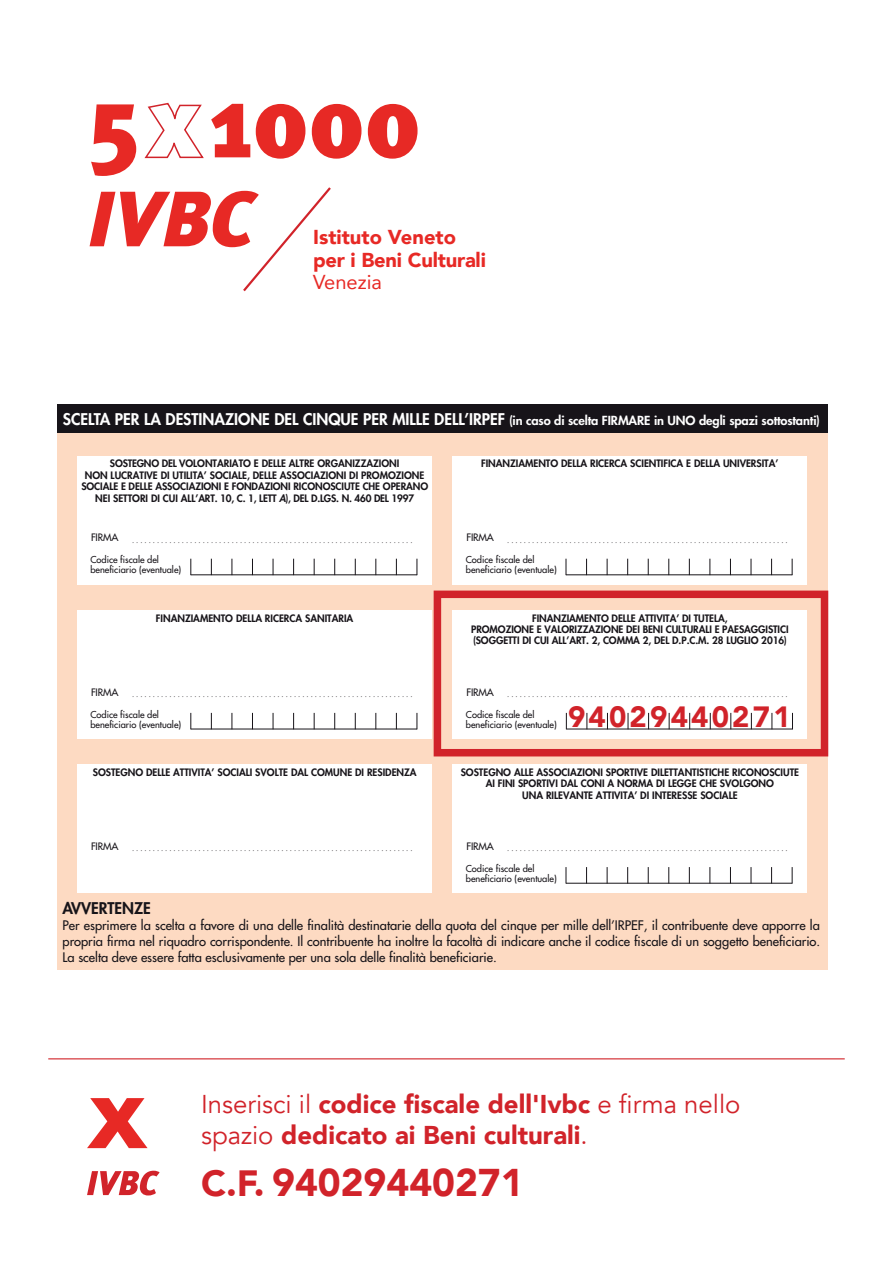
<style>
.page{position:relative;width:893px;height:1263px;background:#fff}
.page>*{position:absolute;margin:0;border:0;box-sizing:border-box;transform-origin:0 0}
.t1{font:900 100.65px "Meta Plus";color:#e72925}
.t2{font:italic 900 78.3px "Meta Plus";color:#e72925}
.t3{font:900 38.55px "Avenir";color:#d1232a}
.t4{font:900 29.25px "Avenir";letter-spacing:.11em;color:#d1232a}
.t5{font:900 25.8px/30.9px "Avenir";color:#d1232a}
.t6{font:900 20.1px/22.4px "Avenir";letter-spacing:-.01em;color:#e72925}
.t7{font:20.1px "Avenir";color:#e72925}
.t8{font:800 15.75px "Futura";color:#fff}
.t9{font:800 15.75px "Futura";color:#171419}
.t10{font:12.9px/15.8px "Futura";color:#171419;text-align:justify}
.t11{font:800 10.05px/11.4px "Futura";color:#171419;text-align:center}
.t12{font:10.05px "Futura";letter-spacing:-.02em;color:#171419}
.t13{font:9.3px/10.1px "Futura";color:#171419}
.t14{font:italic 7.2px "Futura";color:#171419}
.s1{font-size:12.15px}
.s2{font-style:italic}
.s3{font-weight:400}
.s4{font-size:36.45px}
</style>
<div class="page">
<div style="left:57px;top:405px;width:771px;height:565px;background:#fddac2"></div>
<div style="left:77px;top:456px;width:355px;height:128px;background:#fff"></div>
<hr style="left:191px;top:574px;width:226px;height:1px;background:#171419">
<svg style="left:211px;top:559px;width:1px;height:15px"></svg>
<svg style="left:190px;top:559px;width:1px;height:16px"></svg>
<svg style="left:232px;top:559px;width:1px;height:16px"></svg>
<svg style="left:252px;top:559px;width:1px;height:15px"></svg>
<svg style="left:273px;top:559px;width:1px;height:16px"></svg>
<svg style="left:293px;top:559px;width:1px;height:15px"></svg>
<svg style="left:314px;top:559px;width:1px;height:16px"></svg>
<svg style="left:334px;top:559px;width:1px;height:16px"></svg>
<svg style="left:355px;top:559px;width:1px;height:16px"></svg>
<svg style="left:375px;top:559px;width:1px;height:16px"></svg>
<svg style="left:396px;top:559px;width:1px;height:15px"></svg>
<svg style="left:417px;top:559px;width:1px;height:16px"></svg>
<div style="left:453px;top:456px;width:354px;height:128px;background:#fff"></div>
<div style="left:57px;top:404px;width:771px;height:29px;background:#171419"></div>
<hr style="left:566px;top:574px;width:226px;height:1px;background:#171419">
<svg style="left:586px;top:559px;width:1px;height:15px"></svg>
<svg style="left:566px;top:559px;width:1px;height:16px"></svg>
<svg style="left:607px;top:559px;width:1px;height:16px"></svg>
<svg style="left:627px;top:559px;width:1px;height:16px"></svg>
<svg style="left:648px;top:559px;width:1px;height:16px"></svg>
<svg style="left:668px;top:559px;width:1px;height:16px"></svg>
<svg style="left:689px;top:559px;width:1px;height:15px"></svg>
<svg style="left:709px;top:559px;width:1px;height:16px"></svg>
<svg style="left:730px;top:559px;width:1px;height:15px"></svg>
<svg style="left:751px;top:559px;width:1px;height:16px"></svg>
<svg style="left:771px;top:559px;width:1px;height:15px"></svg>
<svg style="left:792px;top:559px;width:1px;height:16px"></svg>
<div style="left:77px;top:610px;width:355px;height:128px;background:#fff"></div>
<hr style="left:191px;top:729px;width:226px;height:1px;background:#171419">
<svg style="left:211px;top:713px;width:1px;height:16px"></svg>
<svg style="left:190px;top:713px;width:1px;height:16px"></svg>
<svg style="left:232px;top:713px;width:1px;height:16px"></svg>
<svg style="left:252px;top:713px;width:1px;height:16px"></svg>
<svg style="left:273px;top:713px;width:1px;height:16px"></svg>
<svg style="left:293px;top:713px;width:1px;height:16px"></svg>
<svg style="left:314px;top:713px;width:1px;height:16px"></svg>
<svg style="left:334px;top:713px;width:1px;height:16px"></svg>
<svg style="left:355px;top:713px;width:1px;height:16px"></svg>
<svg style="left:375px;top:713px;width:1px;height:16px"></svg>
<svg style="left:396px;top:713px;width:1px;height:16px"></svg>
<svg style="left:417px;top:713px;width:1px;height:16px"></svg>
<div style="left:453px;top:610px;width:354px;height:128px;background:#fff"></div>
<div style="left:77px;top:764px;width:355px;height:129px;background:#fff"></div>
<div style="left:453px;top:764px;width:354px;height:129px;background:#fff"></div>
<hr style="left:566px;top:883px;width:226px;height:1px;background:#171419">
<svg style="left:586px;top:867px;width:1px;height:16px"></svg>
<svg style="left:566px;top:867px;width:1px;height:16px"></svg>
<svg style="left:607px;top:867px;width:1px;height:16px"></svg>
<svg style="left:627px;top:867px;width:1px;height:16px"></svg>
<svg style="left:648px;top:867px;width:1px;height:16px"></svg>
<svg style="left:668px;top:867px;width:1px;height:16px"></svg>
<svg style="left:689px;top:867px;width:1px;height:16px"></svg>
<svg style="left:709px;top:867px;width:1px;height:16px"></svg>
<svg style="left:730px;top:867px;width:1px;height:16px"></svg>
<svg style="left:751px;top:867px;width:1px;height:16px"></svg>
<svg style="left:771px;top:867px;width:1px;height:16px"></svg>
<svg style="left:792px;top:867px;width:1px;height:16px"></svg>
<hr style="left:566px;top:729px;width:227px;height:1px;background:#171419">
<svg style="left:587px;top:713px;width:1px;height:16px"></svg>
<svg style="left:566px;top:713px;width:1px;height:16px"></svg>
<svg style="left:607px;top:713px;width:1px;height:16px"></svg>
<svg style="left:628px;top:713px;width:1px;height:16px"></svg>
<svg style="left:648px;top:713px;width:1px;height:16px"></svg>
<svg style="left:669px;top:713px;width:1px;height:16px"></svg>
<svg style="left:689px;top:713px;width:1px;height:16px"></svg>
<svg style="left:710px;top:713px;width:1px;height:16px"></svg>
<svg style="left:730px;top:713px;width:1px;height:16px"></svg>
<svg style="left:751px;top:713px;width:1px;height:16px"></svg>
<svg style="left:772px;top:713px;width:1px;height:16px"></svg>
<svg style="left:792px;top:713px;width:1px;height:16px"></svg>
<div style="left:434px;top:590px;width:394px;height:166px;border:8px solid #d1232a"></div>
<svg style="left:144px;top:102px;width:60px;height:57px"></svg>
<svg style="left:243px;top:187px;width:88px;height:105px"></svg>
<svg style="left:87px;top:1098px;width:61px;height:50px"></svg>
<svg style="left:87px;top:1171px;width:73px;height:24px"></svg>
<hr style="left:48px;top:1058px;width:797px;height:1px;background:#d1232a">
<h1 class="t1" style="left:90px;top:64px;width:331px">5 1000</h1>
<h2 class="t2" style="left:87px;top:174px;width:167px">IVBC</h2>
<h3 class="t6" style="left:313px;top:226px;width:174px">Istituto Veneto per i Beni Culturali</h3>
<h3 class="t7" style="left:313px;top:266px;width:70px">Venezia</h3>
<h3 class="t8" style="left:63px;top:409px;width:759px">SCELTA PER LA DESTINAZIONE DEL CINQUE PER MILLE DELL’IRPEF <span class="s1">(in caso di scelta FIRMARE in UNO degli spazi sottostanti)</span></h3>
<p class="t11" style="left:81px;top:458px;width:348px">SOSTEGNO DEL VOLONTARIATO E DELLE ALTRE ORGANIZZAZIONI<br>NON LUCRATIVE DI UTILITA’ SOCIALE, DELLE ASSOCIAZIONI DI PROMOZIONE SOCIALE E DELLE ASSOCIAZIONI E FONDAZIONI RICONOSCIUTE CHE OPERANO NEI SETTORI DI CUI ALL’ART. 10, C. 1, LETT <span class="s2">A</span>), DEL D.LGS. N. 460 DEL 1997</p>
<p class="t14" style="left:132px;top:536px;width:283px">. . . . . . . . . . . . . . . . . . . . . . . . . . . . . . . . . . . . . . . . . . . . . . . . . . . . . . . . . . . . . . . . . . . .</p>
<p class="t13" style="left:90px;top:555px;width:92px">Codice fiscale del beneficiario (eventuale)</p>
<p class="t12" style="left:91px;top:531px;width:29px">FIRMA</p>
<p class="t11" style="left:481px;top:458px;width:299px">FINANZIAMENTO DELLA RICERCA SCIENTIFICA E DELLA UNIVERSITA’</p>
<p class="t12" style="left:467px;top:531px;width:29px">FIRMA</p>
<p class="t14" style="left:507px;top:536px;width:283px">. . . . . . . . . . . . . . . . . . . . . . . . . . . . . . . . . . . . . . . . . . . . . . . . . . . . . . . . . . . . . . . . . . . .</p>
<p class="t13" style="left:466px;top:555px;width:92px">Codice fiscale del beneficiario (eventuale)</p>
<p class="t11" style="left:156px;top:612px;width:199px">FINANZIAMENTO DELLA RICERCA SANITARIA</p>
<p class="t11" style="left:471px;top:612px;width:319px">FINANZIAMENTO DELLE ATTIVITA’ DI TUTELA,<br>PROMOZIONE E VALORIZZAZIONE DEI BENI CULTURALI E PAESAGGISTICI (SOGGETTI DI CUI ALL’ART. 2, COMMA 2, DEL D.P.C.M. 28 LUGLIO 2016)</p>
<p class="t12" style="left:91px;top:685px;width:29px">FIRMA</p>
<p class="t14" style="left:132px;top:690px;width:283px">. . . . . . . . . . . . . . . . . . . . . . . . . . . . . . . . . . . . . . . . . . . . . . . . . . . . . . . . . . . . . . . . . . . .</p>
<p class="t13" style="left:90px;top:709px;width:92px">Codice fiscale del beneficiario (eventuale)</p>
<p class="t12" style="left:467px;top:685px;width:29px">FIRMA</p>
<p class="t14" style="left:507px;top:690px;width:283px">. . . . . . . . . . . . . . . . . . . . . . . . . . . . . . . . . . . . . . . . . . . . . . . . . . . . . . . . . . . .. . . . . . . .</p>
<p class="t13" style="left:466px;top:709px;width:92px">Codice fiscale del beneficiario (eventuale)</p>
<h3 class="t4" style="left:568px;top:691px;width:224px">94029440271</h3>
<p class="t11" style="left:93px;top:766px;width:325px">SOSTEGNO DELLE ATTIVITA’ SOCIALI SVOLTE DAL COMUNE DI RESIDENZA</p>
<p class="t11" style="left:461px;top:766px;width:340px">SOSTEGNO ALLE ASSOCIAZIONI SPORTIVE DILETTANTISTICHE RICONOSCIUTE<br>AI FINI SPORTIVI DAL CONI A NORMA DI LEGGE CHE SVOLGONO<br>UNA RILEVANTE ATTIVITA’ DI INTERESSE SOCIALE</p>
<p class="t12" style="left:91px;top:839px;width:29px">FIRMA</p>
<p class="t14" style="left:132px;top:844px;width:283px">. . . . . . . . . . . . . . . . . . . . . . . . . . . . . . . . . . . . . . . . . . . . . . . . . . . . . . . . . . . .. . . . . . . .</p>
<p class="t12" style="left:467px;top:839px;width:29px">FIRMA</p>
<p class="t14" style="left:507px;top:844px;width:283px">. . . . . . . . . . . . . . . . . . . . . . . . . . . . . . . . . . . . . . . . . . . . . . . . . . . . . . . . . . . . . . . . . . . .</p>
<p class="t13" style="left:466px;top:863px;width:92px">Codice fiscale del beneficiario (eventuale)</p>
<h3 class="t9" style="left:63px;top:898px;width:90px">AVVERTENZE</h3>
<p class="t10" style="left:63px;top:917px;width:759px">Per esprimere la scelta a favore di una delle finalità destinatarie della quota del cinque per mille dell’IRPEF, il contribuente deve apporre la propria firma nel riquadro corrispondente. Il contribuente ha inoltre la facoltà di indicare anche il codice fiscale di un soggetto beneficiario.<br>La scelta deve essere fatta esclusivamente per una sola delle finalità beneficiarie.</p>
<h3 class="t5" style="left:201px;top:1088px;width:541px"><span class="s3">Inserisci il</span> codice fiscale dell'Ivbc <span class="s3">e firma nello spazio</span> dedicato ai Beni culturali<span class="s3">.</span></h3>
<h3 class="t3" style="left:201px;top:1149px;width:324px"><span class="s4">C.F.</span> 94029440271</h3>
</div>
